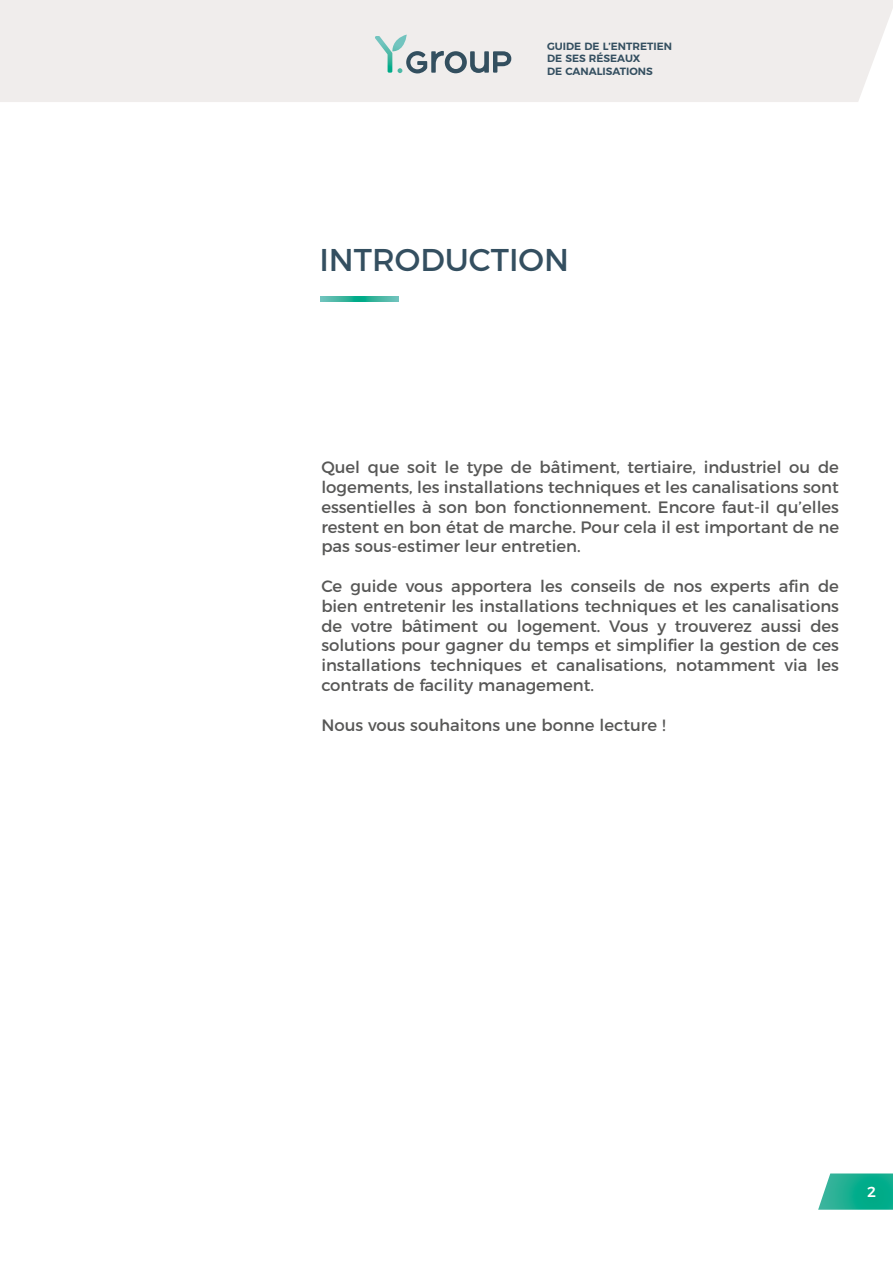
<style>
.page{position:relative;width:893px;height:1263px;background:#fff}
.page>*{position:absolute;margin:0;border:0;box-sizing:border-box;transform-origin:0 0}
.t1{font:31.5px "Montserrat";color:#344f60}
.t2{font:16.5px/19.8px "Montserrat";color:#575756;text-align:justify}
.t3{font:500 14.55px "Montserrat";color:#fff}
.t4{font:600 10.5px/12.6px "Montserrat";color:#344f60}
</style>
<div class="page">
<svg style="left:818px;top:1173px;width:75px;height:37px;background:#2bb69a"></svg>
<div style="left:0;top:0;width:893px;height:102px;background:#f0edec"></div>
<svg style="left:374px;top:35px;width:137px;height:38px;background:#bfc9cb"></svg>
<svg style="left:320px;top:296px;width:78px;height:6px"></svg>
<p class="t4" style="left:547px;top:39px;width:126px">GUIDE DE L’ENTRETIEN<br>DE SES RÉSEAUX<br>DE CANALISATIONS</p>
<h1 class="t1" style="left:319px;top:234px;width:251px">INTRODUCTION</h1>
<p class="t2" style="left:321px;top:456px;width:519px">Quel que soit le type de bâtiment, tertiaire, industriel ou de logements, les installations techniques et les canalisations sont essentielles à son bon fonctionnement. Encore faut-il qu’elles restent en bon état de marche. Pour cela il est important de ne pas sous-estimer leur entretien.</p>
<p class="t2" style="left:321px;top:575px;width:519px">Ce guide vous apportera les conseils de nos experts afin de bien entretenir les installations techniques et les canalisations de votre bâtiment ou logement. Vous y trouverez aussi des solutions pour gagner du temps et simplifier la gestion de ces installations techniques et canalisations, notamment via les contrats de facility management.</p>
<p class="t2" style="left:321px;top:713px;width:346px">Nous vous souhaitons une bonne lecture !</p>
<p class="t3" style="left:867px;top:1180px;width:11px">2</p>
</div>
